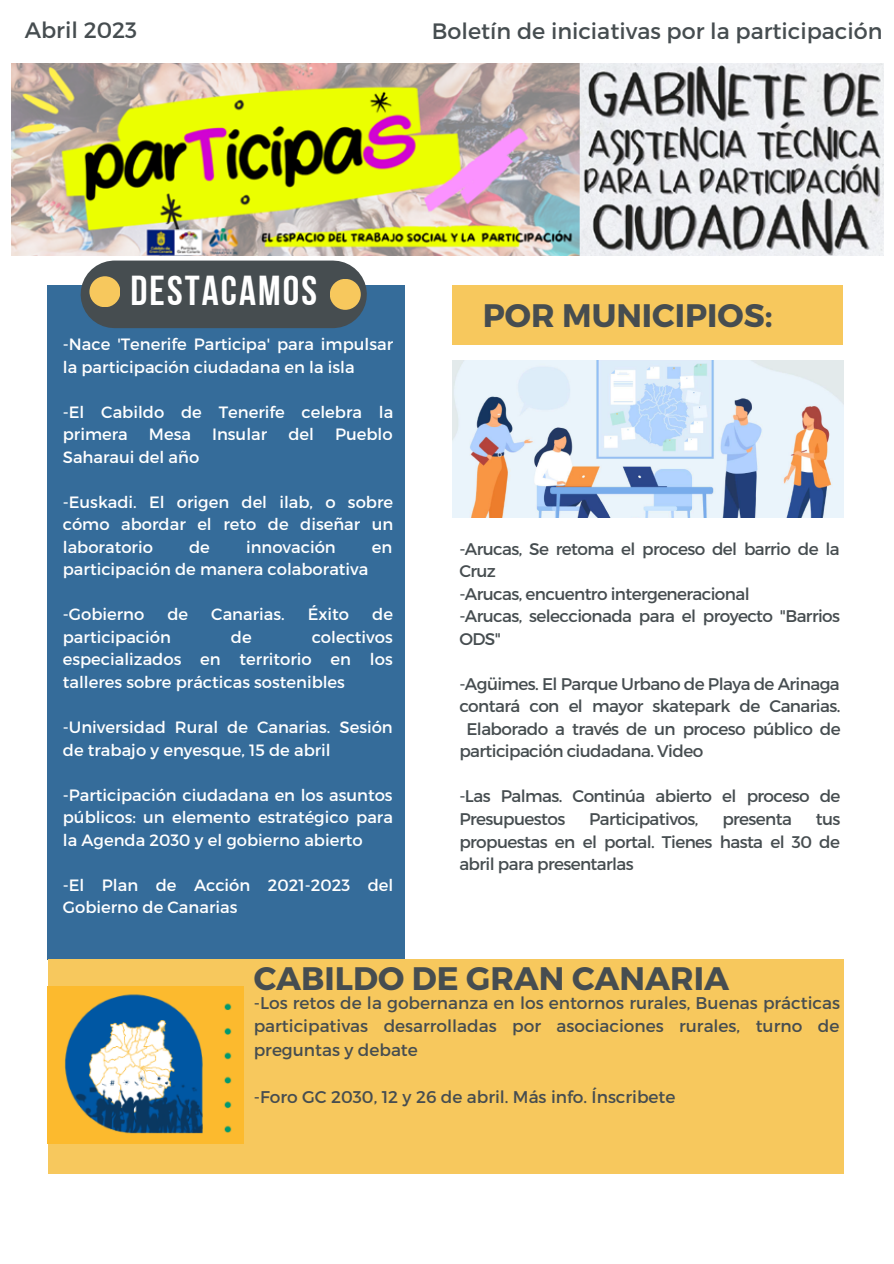
<style>
.page{position:relative;width:894px;height:1264px;background:#fff}
.page>*{position:absolute;margin:0;border:0;box-sizing:border-box;transform-origin:0 0}
.t1{font:41.7px "Bebas Neue Cyrillic";letter-spacing:.05em;color:#fff}
.t2{font:700 32.55px "Montserrat";color:#464d50}
.t3{font:22.2px "Montserrat";color:#464d50}
.t4{font:16.95px/23.7px "Montserrat";color:#464d50;text-align:justify}
.t5{font:16.8px/22.5px "Montserrat";letter-spacing:-.035em;color:#464d50}
.t6{font:16.35px/22.5px "Montserrat";color:#fff}
</style>
<div class="page">
<div style="left:48px;top:285px;width:357px;height:674px;background:#356c9a"></div>
<div style="left:48px;top:959px;width:795px;height:214px;background:#f7c85d"></div>
<div style="left:452px;top:285px;width:390px;height:59px;background:#f7c85d"></div>
<div style="left:114px;top:260px;width:219px;height:68px;background:#464d50"></div>
<div style="left:330px;top:279px;width:30px;height:31px;background:#f7c85d;border-radius:50%"></div>
<div style="left:89px;top:276px;width:31px;height:31px;background:#f7c85d;border-radius:50%"></div>
<img style="left:12px;top:64px;width:870px;height:191px">
<img style="left:452px;top:360px;width:391px;height:157px">
<img style="left:48px;top:986px;width:196px;height:157px">
<h3 class="t3" style="left:25px;top:16px;width:114px">Abril 2023</h3>
<h3 class="t3" style="left:432px;top:17px;width:452px">Boletín de iniciativas por la participación</h3>
<h1 class="t1" style="left:130px;top:273px;width:188px">DESTACAMOS</h1>
<p class="t6" style="left:63px;top:332px;width:332px">-Nace 'Tenerife Participa' para impulsar la participación ciudadana en la isla</p>
<p class="t6" style="left:63px;top:400px;width:332px">-El Cabildo de Tenerife celebra la primera</p>
<p class="t6" style="left:149px;top:422px;width:44px">Mesa</p>
<p class="t6" style="left:212px;top:422px;width:57px">Insular</p>
<p class="t6" style="left:288px;top:422px;width:27px">del</p>
<p class="t6" style="left:335px;top:422px;width:59px">Pueblo</p>
<p class="t6" style="left:63px;top:445px;width:138px">Saharaui del año</p>
<p class="t6" style="left:63px;top:490px;width:332px;text-align:justify">-Euskadi. El origen del ilab, o sobre cómo abordar el reto de diseñar un laboratorio</p>
<p class="t6" style="left:189px;top:535px;width:22px">de</p>
<p class="t6" style="left:246px;top:535px;width:91px">innovación</p>
<p class="t6" style="left:372px;top:535px;width:22px">en</p>
<p class="t6" style="left:63px;top:557px;width:307px">participación de manera colaborativa</p>
<p class="t6" style="left:63px;top:602px;width:83px">-Gobierno</p>
<p class="t6" style="left:167px;top:602px;width:22px">de</p>
<p class="t6" style="left:211px;top:602px;width:75px">Canarias.</p>
<p class="t6" style="left:308px;top:602px;width:43px">Éxito</p>
<p class="t6" style="left:372px;top:602px;width:22px">de</p>
<p class="t6" style="left:63px;top:625px;width:110px">participación</p>
<p class="t6" style="left:231px;top:625px;width:22px">de</p>
<p class="t6" style="left:63px;top:625px;width:331px;text-align:justify;text-indent:249px">colectivos especializados en territorio en los talleres sobre prácticas sostenibles</p>
<p class="t6" style="left:63px;top:715px;width:331px">-Universidad Rural de Canarias. Sesión de trabajo y enyesque, 15 de abril</p>
<p class="t6" style="left:63px;top:782px;width:331px;text-align:justify">-Participación ciudadana en los asuntos públicos: un elemento estratégico para la Agenda 2030 y el gobierno abierto</p>
<p class="t6" style="left:63px;top:872px;width:332px">-El Plan de Acción 2021-2023 del<br>Gobierno de Canarias</p>
<h2 class="t2" style="left:482px;top:294px;width:291px">POR MUNICIPIOS:</h2>
<p class="t5" style="left:459px;top:536px;width:382px">-Arucas, Se retoma el proceso del barrio de la<br>Cruz<br>-Arucas, encuentro intergeneracional<br>-Arucas, seleccionada para el proyecto "Barrios<br>ODS"</p>
<p class="t5" style="left:459px;top:671px;width:382px">-Agüimes. El Parque Urbano de Playa de Arinaga</p>
<p class="t5" style="left:459px;top:694px;width:382px">contará con el mayor skatepark de Canarias.</p>
<p class="t5" style="left:466px;top:716px;width:375px">Elaborado a través de un proceso público de</p>
<p class="t5" style="left:459px;top:739px;width:245px">participación ciudadana. Video</p>
<p class="t5" style="left:459px;top:784px;width:382px">-Las Palmas. Continúa abierto el proceso de<br>Presupuestos</p>
<p class="t5" style="left:589px;top:807px;width:111px">Participativos,</p>
<p class="t5" style="left:722px;top:807px;width:71px">presenta</p>
<p class="t5" style="left:459px;top:807px;width:382px;text-align:justify;text-indent:356px">tus propuestas en el portal. Tienes hasta el 30 de abril para presentarlas</p>
<h2 class="t2" style="left:254px;top:957px;width:476px">CABILDO DE GRAN CANARIA</h2>
<p class="t4" style="left:254px;top:989px;width:587px">-Los retos de la gobernanza en los entornos rurales, Buenas prácticas participativas desarrolladas por asociaciones rurales, turno de preguntas y debate</p>
<p class="t4" style="left:254px;top:1084px;width:423px">-Foro GC 2030, 12 y 26 de abril. Más info. Ínscribete</p>
</div>
